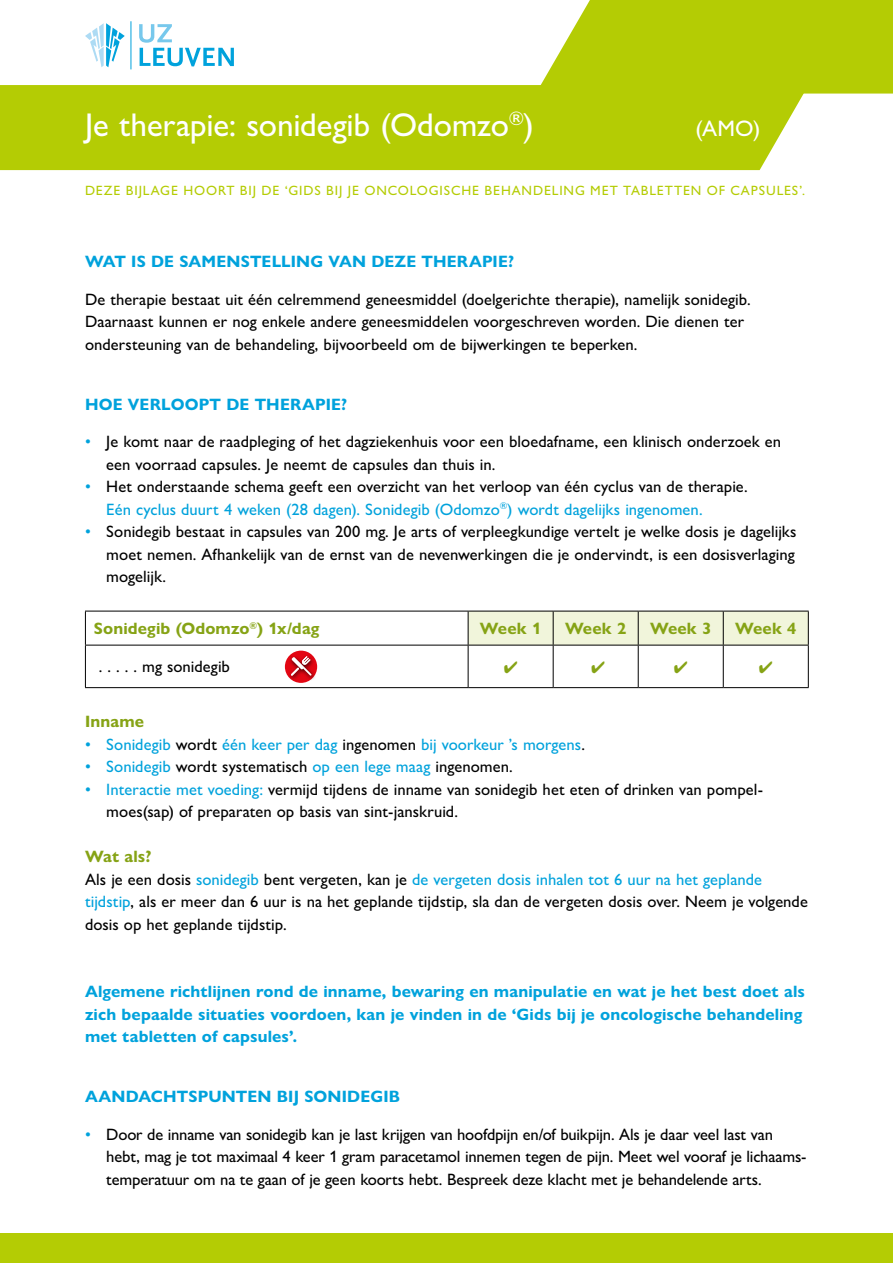
<style>
.page{position:relative;width:893px;height:1263px;background:#fff}
.page>*{position:absolute;margin:0;border:0;box-sizing:border-box;transform-origin:0 0}
.t1{font:500 33px "Gill Sans Nova";letter-spacing:-.005em;color:#fff}
.t2{font:500 22.5px "Gill Sans Nova";color:#fff}
.t3{font:500 16.5px/22.5px "Gill Sans Nova";color:#000}
.t4{font:700 16.5px/22.5px "Gill Sans Nova";letter-spacing:.01em;color:#00a2dc}
.t5{font:500 16.5px "Gill Sans Nova";letter-spacing:.005em;color:#00a2dc}
.t6{font:700 16.5px "Gill Sans Nova";letter-spacing:.01em;color:#86a315}
.t7{font:500 13.5px "Gill Sans Nova";letter-spacing:.065em;color:#b4cc04}
.s1{color:#00a2dc}
.s2{color:#000}
.s3{font-weight:700;color:#86a315}
</style>
<div class="page">
<div style="left:0;top:85px;width:804px;height:85px;background:#b4cc04"></div>
<svg style="left:536px;top:0;width:357px;height:94px;background:#b9cf16"></svg>
<div style="left:0;top:1233px;width:893px;height:30px;background:#b4cc04"></div>
<hr style="left:130px;top:21px;width:1px;height:48px;background:#00a2dc">
<svg style="left:139px;top:24px;width:95px;height:42px"></svg>
<svg style="left:85px;top:23px;width:40px;height:44px"></svg>
<div style="left:469px;top:612px;width:339px;height:33px;background:#f1f5db"></div>
<hr style="left:85px;top:611px;width:383px;height:1px;background:#000">
<hr style="left:85px;top:611px;width:1px;height:34px;background:#000">
<hr style="left:468px;top:611px;width:85px;height:1px;background:#000">
<hr style="left:468px;top:611px;width:1px;height:34px;background:#000">
<hr style="left:553px;top:611px;width:85px;height:1px;background:#000">
<hr style="left:553px;top:611px;width:1px;height:34px;background:#000">
<hr style="left:638px;top:611px;width:85px;height:1px;background:#000">
<hr style="left:638px;top:611px;width:1px;height:34px;background:#000">
<hr style="left:723px;top:611px;width:86px;height:1px;background:#000">
<hr style="left:723px;top:611px;width:1px;height:34px;background:#000">
<hr style="left:808px;top:611px;width:1px;height:34px;background:#000">
<hr style="left:85px;top:645px;width:383px;height:1px;background:#000">
<hr style="left:85px;top:645px;width:1px;height:42px;background:#000">
<hr style="left:468px;top:645px;width:85px;height:1px;background:#000">
<hr style="left:468px;top:645px;width:1px;height:42px;background:#000">
<hr style="left:553px;top:645px;width:85px;height:1px;background:#000">
<hr style="left:553px;top:645px;width:1px;height:42px;background:#000">
<hr style="left:638px;top:645px;width:85px;height:1px;background:#000">
<hr style="left:638px;top:645px;width:1px;height:42px;background:#000">
<hr style="left:723px;top:645px;width:86px;height:1px;background:#000">
<hr style="left:723px;top:645px;width:1px;height:42px;background:#000">
<hr style="left:808px;top:645px;width:1px;height:42px;background:#000">
<hr style="left:85px;top:687px;width:383px;height:1px;background:#000">
<hr style="left:468px;top:687px;width:85px;height:1px;background:#000">
<hr style="left:553px;top:687px;width:85px;height:1px;background:#000">
<hr style="left:638px;top:687px;width:85px;height:1px;background:#000">
<hr style="left:723px;top:687px;width:86px;height:1px;background:#000">
<svg style="left:285px;top:651px;width:32px;height:32px"></svg>
<div style="left:288px;top:654px;width:28px;height:27px;background:#000;opacity:.75"></div>
<svg style="left:291px;top:656px;width:21px;height:20px"></svg>
<h1 class="t1" style="left:85px;top:104px;width:450px">Je therapie: sonidegib (Odomzo<sup>®</sup>)</h1>
<h2 class="t2" style="left:695px;top:114px;width:67px">(AMO)</h2>
<p class="t7" style="left:85px;top:182px;width:722px">DEZE BIJLAGE HOORT BIJ DE ‘GIDS BIJ JE ONCOLOGISCHE BEHANDELING MET TABLETTEN OF CAPSULES’.</p>
<p class="t4" style="left:85px;top:250px;width:431px">WAT IS DE SAMENSTELLING VAN DEZE THERAPIE?</p>
<p class="t3" style="left:85px;top:288px;width:667px">De therapie bestaat uit één celremmend geneesmiddel (doelgerichte therapie), namelijk sonidegib.<br>Daarnaast kunnen er nog enkele andere geneesmiddelen voorgeschreven worden. Die dienen ter ondersteuning van de behandeling, bijvoorbeeld om de bijwerkingen te beperken.</p>
<p class="t4" style="left:85px;top:393px;width:264px">HOE VERLOOPT DE THERAPIE?</p>
<p class="t3" style="left:106px;top:430px;width:676px;text-indent:-21px"><span class="s1">•</span> Je komt naar de raadpleging of het dagziekenhuis voor een bloedafname, een klinisch onderzoek en een voorraad capsules. Je neemt de capsules dan thuis in.</p>
<p class="t3" style="left:106px;top:475px;width:643px;text-indent:-21px"><span class="s1">•</span> Het onderstaande schema geeft een overzicht van het verloop van één cyclus van de therapie.<br><span class="s1">Eén cyclus duurt 4 weken (28 dagen). Sonidegib (Odomzo</span><sup>®</sup><span class="s1">) wordt dagelijks ingenomen.</span></p>
<p class="t3" style="left:106px;top:520px;width:692px;text-align:justify;text-indent:-21px"><span class="s1">•</span> Sonidegib bestaat in capsules van 200 mg. Je arts of verpleegkundige vertelt je welke dosis je dagelijks moet nemen. Afhankelijk van de ernst van de nevenwerkingen die je ondervindt, is een dosisverlaging mogelijk.</p>
<p class="t6" style="left:94px;top:618px;width:227px">Sonidegib (Odomzo<sup>®</sup>) 1x/dag</p>
<p class="t6" style="left:480px;top:618px;width:63px">Week 1</p>
<p class="t6" style="left:565px;top:618px;width:63px">Week 2</p>
<p class="t6" style="left:650px;top:618px;width:63px">Week 3</p>
<p class="t6" style="left:735px;top:618px;width:63px">Week 4</p>
<p class="t3" style="left:99px;top:655px;width:133px">. . . . . mg sonidegib</p>
<p class="t6" style="left:85px;top:711px;width:61px">Inname</p>
<p class="t5" style="left:85px;top:734px;width:501px">• Sonidegib <span class="s2">wordt</span> één keer per dag <span class="s2">ingenomen</span> bij voorkeur ’s morgens<span class="s2">.</span></p>
<p class="t3" style="left:85px;top:755px;width:429px"><span class="s1">• Sonidegib</span> wordt systematisch <span class="s1">op een lege maag</span> ingenomen.</p>
<p class="t3" style="left:106px;top:777px;width:658px;text-indent:-21px"><span class="s1">• Interactie met voeding:</span> vermijd tijdens de inname van sonidegib het eten of drinken van pompel&shy;moes(sap) of preparaten op basis van sint-janskruid.</p>
<p class="t3" style="left:85px;top:845px;width:724px"><span class="s3">Wat als?<br></span>Als je een dosis <span class="s1">sonidegib</span> bent vergeten, kan je <span class="s1">de vergeten dosis inhalen tot 6 uur na het geplande tijdstip</span>, als er meer dan 6 uur is na het geplande tijdstip, sla dan de vergeten dosis over. Neem je volgende dosis op het geplande tijdstip.</p>
<p class="t4" style="left:85px;top:980px;width:721px">Algemene richtlijnen rond de inname, bewaring en manipulatie en wat je het best doet als zich bepaalde situaties voordoen, kan je vinden in de ‘Gids bij je oncologische behandeling met tabletten of capsules’.</p>
<p class="t4" style="left:85px;top:1085px;width:317px">AANDACHTSPUNTEN BIJ SONIDEGIB</p>
<p class="t3" style="left:106px;top:1122px;width:700px;text-indent:-21px"><span class="s1">•</span> Door de inname van sonidegib kan je last krijgen van hoofdpijn en/of buikpijn. Als je daar veel last van hebt, mag je tot maximaal 4 keer 1 gram paracetamol innemen tegen de pijn. Meet wel vooraf je lichaams&shy;temperatuur om na te gaan of je geen koorts hebt. Bespreek deze klacht met je behandelende arts.</p>
</div>
